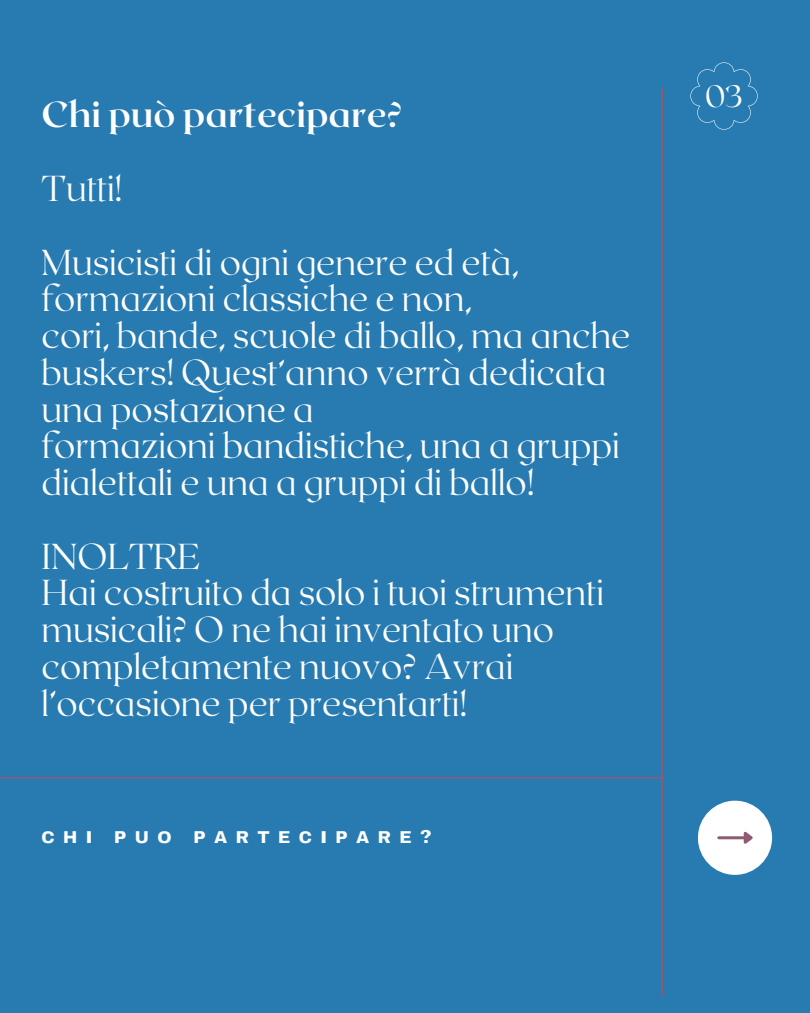
<style>
.page{position:relative;width:810px;height:1013px;background:#fff}
.page>*{position:absolute;margin:0;border:0;box-sizing:border-box;transform-origin:0 0}
.t1{font:100 36px/36.8px "Roxborough CF";color:#fff}
.t2{font:700 36px "Roxborough CF";color:#fff}
.t3{font:100 30.8px "Roxborough CF";color:#fff}
.t4{font:700 21px "EFT Composite";letter-spacing:.4em;color:#fff}
</style>
<div class="page">
<div style="left:0;top:0;width:810px;height:1012px;background:#277bb1"></div>
<hr style="left:662px;top:88px;width:1px;height:908px;background:#8e5a74">
<hr style="left:0;top:777px;width:663px;height:1px;background:#8e5a74">
<div style="left:698px;top:800px;width:74px;height:74px;background:#fff;border-radius:50%"></div>
<hr style="left:719px;top:836px;width:25px;height:3px;background:#8e5a74">
<svg style="left:741px;top:831px;width:12px;height:13px"></svg>
<svg style="left:690px;top:62px;width:68px;height:68px"></svg>
<h1 class="t2" style="left:42px;top:91px;width:362px">Chi può partecipare?</h1>
<h2 class="t1" style="left:42px;top:168px;width:82px">Tutti!</h2>
<h2 class="t1" style="left:42px;top:242px;width:590px">Musicisti di ogni genere ed età, formazioni classiche e non,<br>cori, bande, scuole di ballo, ma anche buskers! Quest’anno verrà dedicata una postazione a<br>formazioni bandistiche, una a gruppi dialettali e una a gruppi di ballo!</h2>
<h2 class="t1" style="left:42px;top:536px;width:564px">INOLTRE<br>Hai costruito da solo i tuoi strumenti musicali? O ne hai inventato uno completamente nuovo? Avrai l’occasione per presentarti!</h2>
<p class="t4" style="left:42px;top:822px;width:391px">CHI PUO PARTECIPARE?</p>
<p class="t3" style="left:705px;top:77px;width:39px">03</p>
</div>
